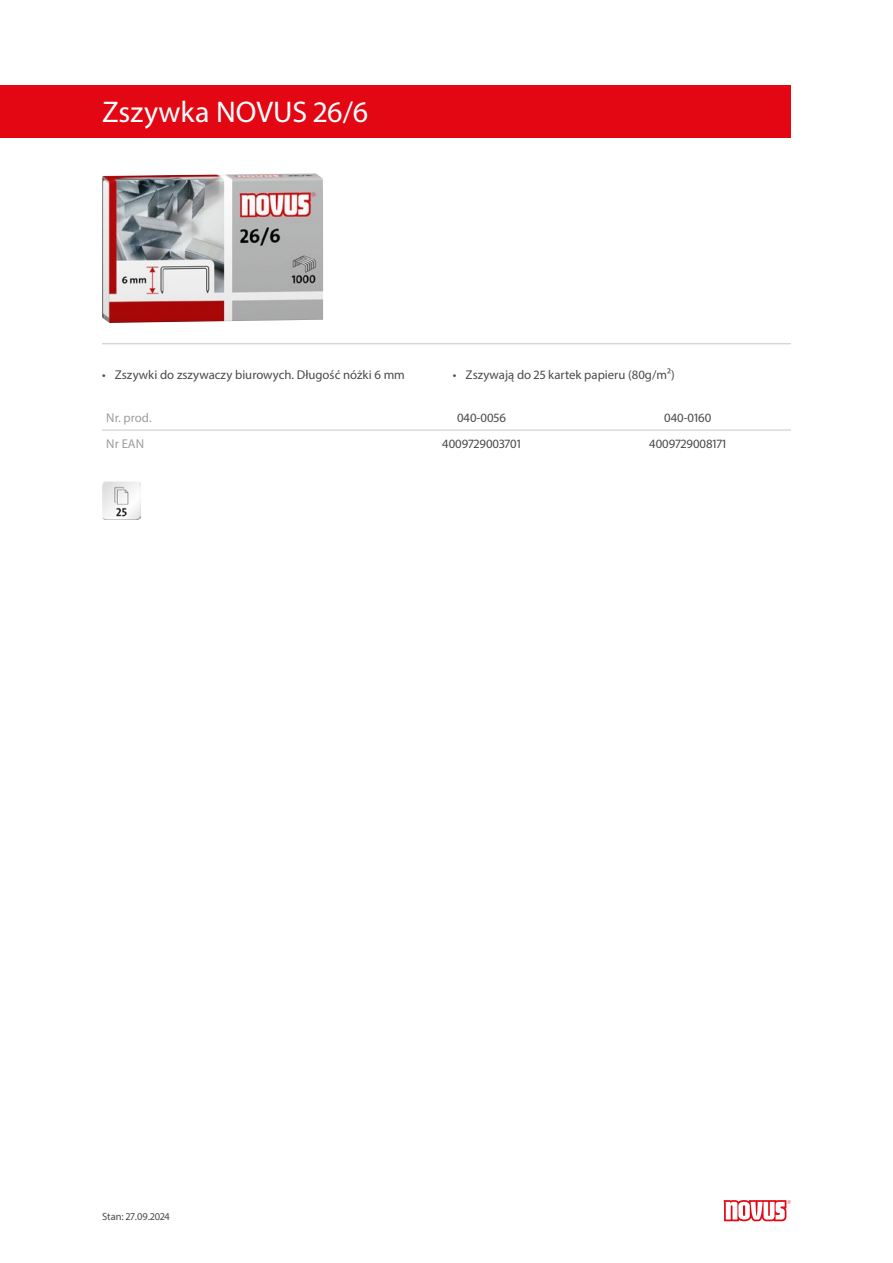
<style>
.page{position:relative;width:893px;height:1263px;background:#fff}
.page>*{position:absolute;margin:0;border:0;box-sizing:border-box;transform-origin:0 0}
.Produktname{font:30px "Myriad Pro";color:#fff}
.Produkttabelle_Zentr{font:12.75px "Myriad Pro";color:#4a4a49}
.Produkttabelle_Links{font:12.75px "Myriad Pro";color:#9d9d9c}
.t1{font:10.5px "Myriad Pro";color:#4a4a49}
</style>
<div class="page">
<img style="left:102px;top:173px;width:221px;height:150px">
<hr style="left:102px;top:343px;width:689px;height:1px;background:#c6c6c6">
<img style="left:102px;top:481px;width:38px;height:38px">
<svg style="left:724px;top:1200px;width:67px;height:21px"></svg>
<div style="left:0;top:85px;width:791px;height:53px;background:#e30613"></div>
<hr style="left:102px;top:430px;width:276px;height:1px;background:#c6c6c6">
<hr style="left:378px;top:430px;width:207px;height:1px;background:#c6c6c6">
<hr style="left:585px;top:430px;width:206px;height:1px;background:#c6c6c6">
<p class="Produktname" style="left:102px;top:94px;width:268px">Zszywka NOVUS 26/6</p>
<p class="Produkttabelle_Zentr" style="left:102px;top:367px;width:304px">• Zszywki do zszywaczy biurowych. Długość nóżki 6 mm</p>
<p class="Produkttabelle_Zentr" style="left:453px;top:367px;width:223px">• Zszywają do 25 kartek papieru (80g/m²)</p>
<p class="Produkttabelle_Links" style="left:106px;top:410px;width:47px">Nr. prod.</p>
<p class="Produkttabelle_Zentr" style="left:457px;top:410px;width:50px">040-0056</p>
<p class="Produkttabelle_Zentr" style="left:664px;top:410px;width:49px">040-0160</p>
<p class="Produkttabelle_Links" style="left:106px;top:435px;width:39px">Nr EAN</p>
<p class="Produkttabelle_Zentr" style="left:442px;top:435px;width:80px">4009729003701</p>
<p class="Produkttabelle_Zentr" style="left:649px;top:435px;width:79px">4009729008171</p>
<p class="t1" style="left:102px;top:1210px;width:69px">Stan: 27.09.2024</p>
</div>
